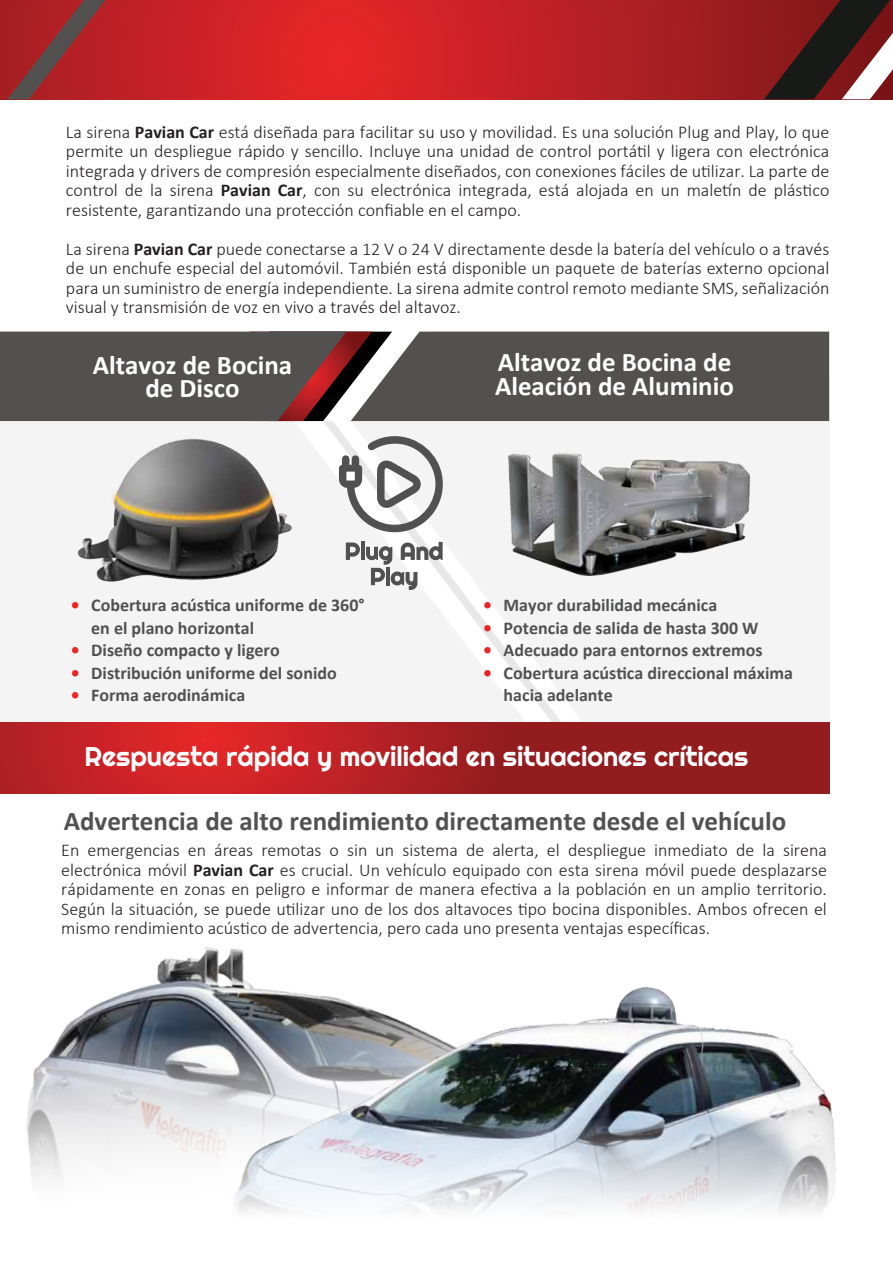
<style>
.page{position:relative;width:893px;height:1263px;background:#fff}
.page>*{position:absolute;margin:0;border:0;box-sizing:border-box;transform-origin:0 0}
.t1{font:700 27px/22.5px "Calibri";color:#fff;text-align:center}
.t2{font:700 27px "Calibri";color:#505150}
.t3{font:27px "Righteous";color:#fff}
.t4{font:300 18px/19.5px "Calibri";color:#231f20;text-align:justify}
.t5{font:700 18px/22.5px "Calibri";color:#505150}
.s1{font-weight:700}
.s2{color:#eb2428}
</style>
<div class="page">
<svg style="left:26px;top:982px;width:147px;height:198px"></svg>
<svg style="left:0;top:0;width:764px;height:99px;background:#c32125"></svg>
<svg style="left:764px;top:0;width:129px;height:99px;background:#683030"></svg>
<svg style="left:7px;top:0;width:98px;height:99px;background:#9a2a2d"></svg>
<img style="left:173px;top:947px;width:653px;height:212px">
<svg style="left:220px;top:1095px;width:616px;height:117px"></svg>
<div style="left:0;top:376px;width:829px;height:368px;background:#f4f4f5"></div>
<svg style="left:323px;top:421px;width:256px;height:301px"></svg>
<img style="left:499px;top:421px;width:251px;height:175px">
<img style="left:77px;top:433px;width:252px;height:157px">
<svg style="left:0;top:332px;width:829px;height:89px;background:#585352"></svg>
<svg style="left:346px;top:542px;width:14px;height:18px"></svg>
<hr style="left:361px;top:542px;width:4px;height:18px;background:#505150">
<svg style="left:366px;top:542px;width:77px;height:48px"></svg>
<svg style="left:339px;top:436px;width:105px;height:96px"></svg>
<svg style="left:0;top:722px;width:829px;height:71px;background:#ae1f22"></svg>
<p class="t4" style="left:66px;top:122px;width:765px">La sirena <span class="s1">Pavian Car</span> está diseñada para facilitar su uso y movilidad. Es una solución Plug and Play, lo que permite un despliegue rápido y sencillo. Incluye una unidad de control portátil y ligera con electrónica integrada y drivers de compresión especialmente diseñados, con conexiones fáciles de utilizar. La parte de control de la sirena <span class="s1">Pavian Car</span>, con su electrónica integrada, está alojada en un maletín de plástico resistente, garantizando una protección confiable en el campo.</p>
<p class="t4" style="left:66px;top:239px;width:765px">La sirena <span class="s1">Pavian Car</span> puede conectarse a 12 V o 24 V directamente desde la batería del vehículo o a través de un enchufe especial del automóvil. También está disponible un paquete de baterías externo opcional para un suministro de energía independiente. La sirena admite control remoto mediante SMS, señalización visual y transmisión de voz en vivo a través del altavoz.</p>
<h1 class="t1" style="left:93px;top:354px;width:201px">Altavoz de Bocina de Disco</h1>
<h1 class="t1" style="left:495px;top:350px;width:240px;line-height:24px;text-align:left">Altavoz de Bocina de<br>Aleación de Aluminio</h1>
<p class="t5" style="left:91px;top:593px;width:275px;text-indent:-20px"><span class="s2">•</span> Cobertura acústica uniforme de 360° en el plano horizontal</p>
<p class="t5" style="left:71px;top:638px;width:210px"><span class="s2">•</span> Diseño compacto y ligero</p>
<p class="t5" style="left:71px;top:661px;width:267px"><span class="s2">•</span> Distribución uniforme del sonido</p>
<p class="t5" style="left:71px;top:683px;width:176px"><span class="s2">•</span> Forma aerodinámica</p>
<p class="t5" style="left:483px;top:594px;width:236px"><span class="s2">•</span> Mayor durabilidad mecánica</p>
<p class="t5" style="left:483px;top:616px;width:277px"><span class="s2">•</span> Potencia de salida de hasta 300 W</p>
<p class="t5" style="left:483px;top:639px;width:281px"><span class="s2">•</span> Adecuado para entornos extremos</p>
<p class="t5" style="left:504px;top:661px;width:291px;text-indent:-20px"><span class="s2">•</span> Cobertura acústica direccional máxima hacia adelante</p>
<h1 class="t3" style="left:85px;top:739px;width:665px">Respuesta rápida y movilidad en situaciones críticas</h1>
<h1 class="t2" style="left:64px;top:801px;width:724px">Advertencia de alto rendimiento directamente desde el vehículo</h1>
<p class="t4" style="left:61px;top:840px;width:767px">En emergencias en áreas remotas o sin un sistema de alerta, el despliegue inmediato de la sirena electrónica móvil <span class="s1">Pavian Car</span> es crucial. Un vehículo equipado con esta sirena móvil puede desplazarse rápidamente en zonas en peligro e informar de manera efectiva a la población en un amplio territorio.<br>Según la situación, se puede utilizar uno de los dos altavoces tipo bocina disponibles. Ambos ofrecen el mismo rendimiento acústico de advertencia, pero cada uno presenta ventajas específicas.</p>
</div>
